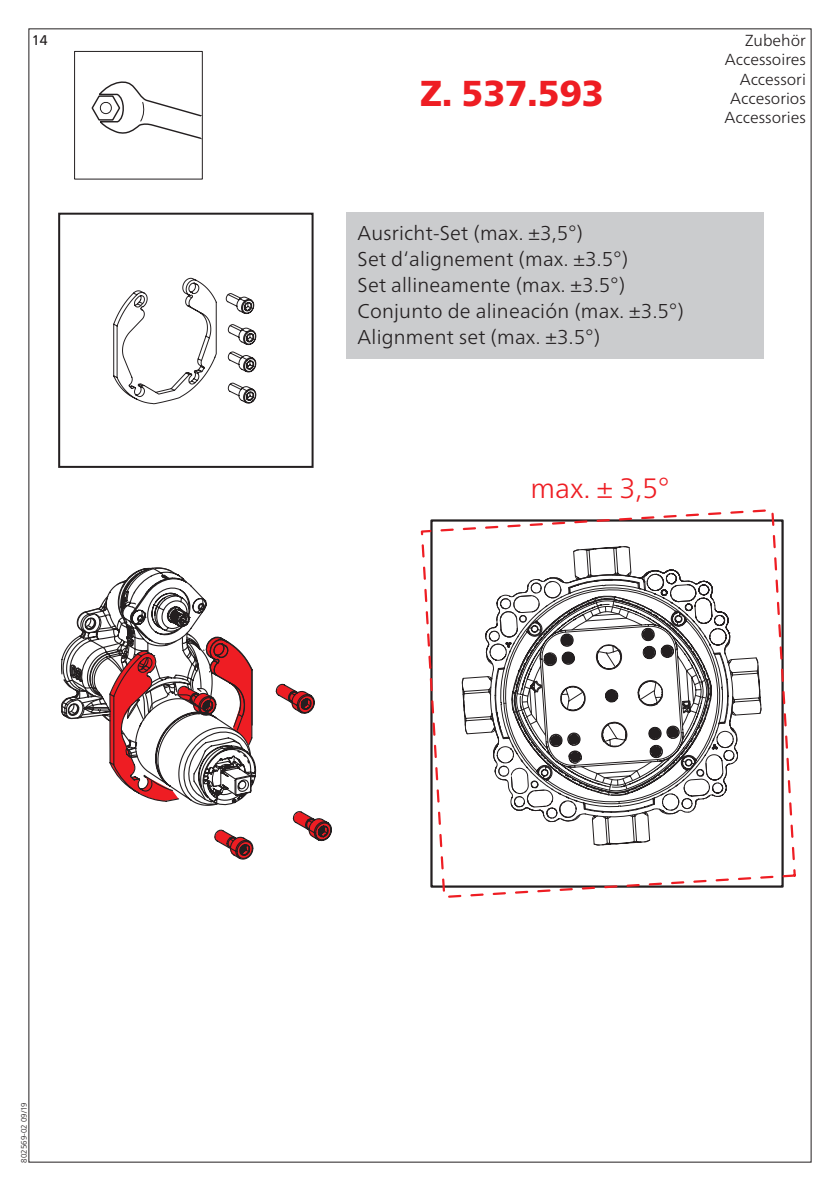
<style>
.page{position:relative;width:840px;height:1191px;background:#fff}
.page>*{position:absolute;margin:0;border:0;box-sizing:border-box;transform-origin:0 0}
.t1{font:900 36px "Frutiger Neue LTW1 G";color:#ee1d23}
.t2{font:300 28px "Frutiger Neue LTW1 G";color:#ee1d23}
.t3{font:300 20px/26px "Frutiger Neue LTW1 G";letter-spacing:.01em;color:#231f20}
.t4{font:300 16px/19.2px "Frutiger Neue LTW1 G";color:#231f20;text-align:right}
.t5{font:14px "Frutiger LT Com";color:#231f20}
.t6{font:300 8px "Frutiger LT Com";color:#231f20}
</style>
<div class="page">
<div style="left:346px;top:213px;width:417px;height:146px;background:#cbccce"></div>
<svg style="left:74px;top:50px;width:129px;height:130px"></svg>
<svg style="left:113px;top:277px;width:144px;height:128px"></svg>
<div style="left:58px;top:213px;width:255px;height:255px;border:2px solid #231f20"></div>
<svg style="left:61px;top:567px;width:271px;height:293px"></svg>
<svg style="left:420px;top:509px;width:375px;height:389px"></svg>
<p class="t5" style="left:32px;top:32px;width:17px">14</p>
<p class="t6" style="left:19px;top:1162px;width:62px;rotate:-90deg">802569-02 09/19</p>
<h1 class="t1" style="left:420px;top:66px;width:185px">Z. 537.593</h1>
<p class="t3" style="left:357px;top:218px;width:327px">Ausricht-Set (max. ±3,5°)<br>Set d‘alignement (max. ±3.5°)<br>Set allineamente (max. ±3.5°)<br>Conjunto de alineación (max. ±3.5°)<br>Alignment set (max. ±3.5°)</p>
<p class="t4" style="left:724px;top:30px;width:83px">Zubehör<br>Accessoires<br>Accessori<br>Accesorios<br>Accessories</p>
<h2 class="t2" style="left:530px;top:467px;width:140px">max. ± 3,5°</h2>
</div>
